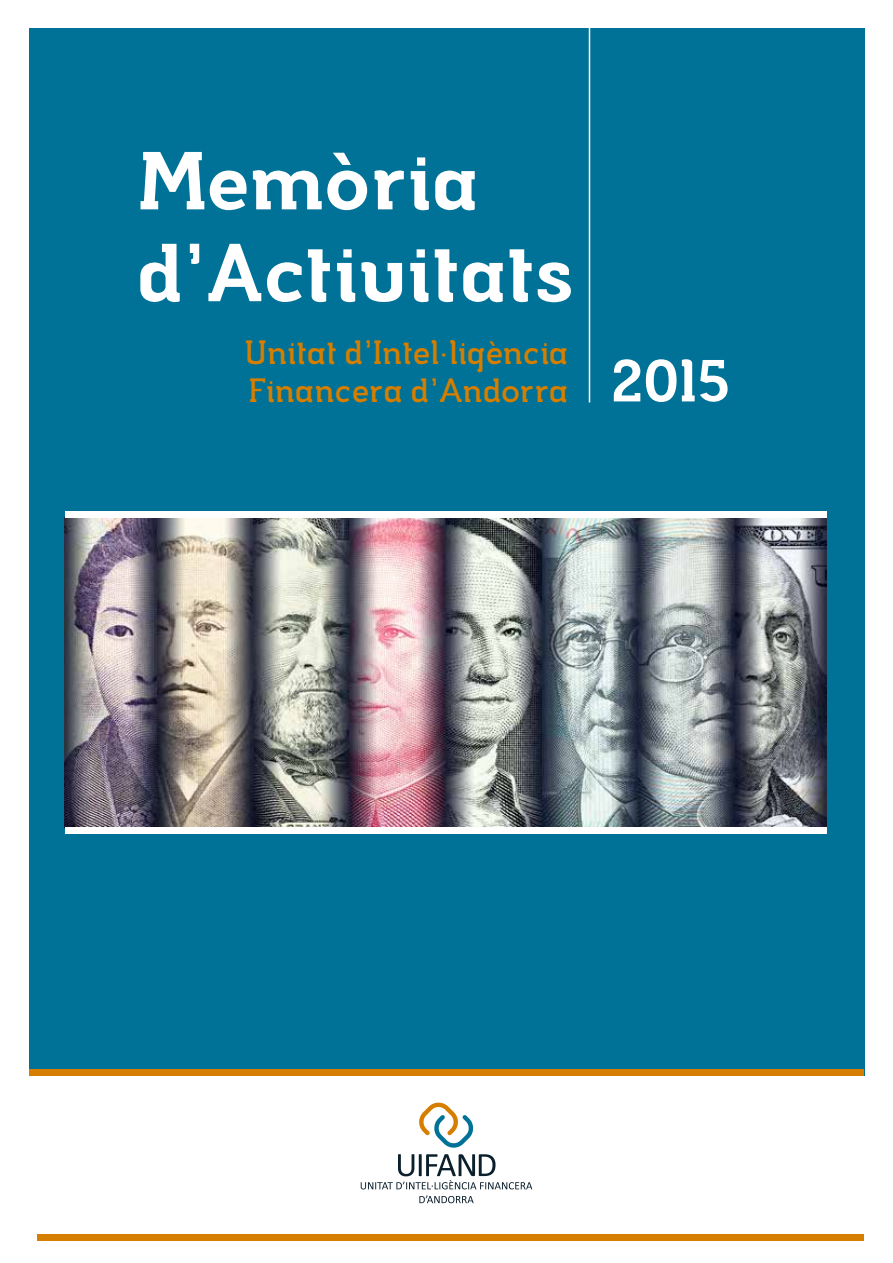
<style>
.page{position:relative;width:893px;height:1263px;background:#fff}
.page>*{position:absolute;margin:0;border:0;box-sizing:border-box;transform-origin:0 0}
.t1{font:700 76.5px/91.8px "Musket";color:#fff}
.t2{font:700 55.35px "Musket";color:#fff}
.t3{font:31.5px/37.8px "Musket";color:#d57e00}
</style>
<div class="page">
<div style="left:29px;top:28px;width:835px;height:1048px;background:#007297"></div>
<svg style="left:361px;top:1102px;width:171px;height:87px"></svg>
<svg style="left:419px;top:1195px;width:55px;height:8px"></svg>
<img style="left:65px;top:517px;width:761px;height:311px">
<div style="left:65px;top:511px;width:761px;height:6px;background:#fff"></div>
<div style="left:38px;top:1234px;width:826px;height:7px;background:#d57e00"></div>
<div style="left:29px;top:1069px;width:835px;height:7px;background:#d57e00"></div>
<div style="left:65px;top:828px;width:761px;height:6px;background:#fff"></div>
<hr style="left:589px;top:21px;width:1px;height:381px;background:#fff">
<h1 class="t1" style="left:137px;top:139px;width:438px">Memòria d’Activitats</h1>
<p class="t3" style="left:244px;top:335px;width:326px">Unitat d’Intel·ligència<br>Financera d’Andorra</p>
<h2 class="t2" style="left:611px;top:347px;width:121px">2015</h2>
</div>
